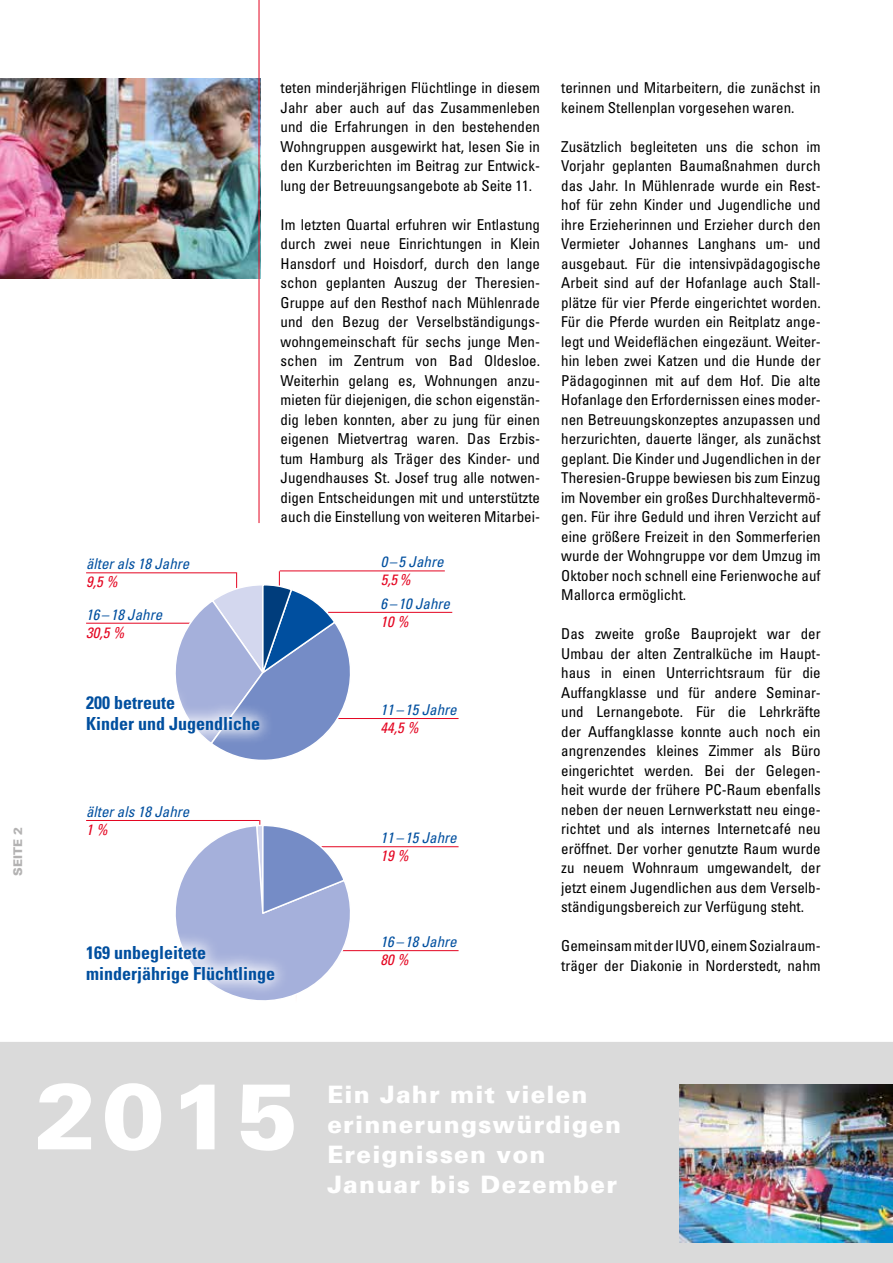
<style>
.page{position:relative;width:893px;height:1263px;background:#fff}
.page>*{position:absolute;margin:0;border:0;box-sizing:border-box;transform-origin:0 0}
.t1{font:900 93.6px "Univers";color:#fff}
.t2{font:900 24px/30px "Univers";letter-spacing:.05em;color:#fff}
.t3{font:700 condensed 18px/21px "Univers";color:#004f9f}
.t4{font:condensed 15px/19.5px "Univers";color:#000;text-align:justify}
.t5{font:italic condensed 15px "Univers";color:#004f9f}
.t6{font:italic condensed 15px "Univers";color:#e40521}
.t7{font:900 12px "Univers";color:#b3b2b2}
</style>
<div class="page">
<img style="left:0;top:79px;width:259px;height:200px">
<div style="left:0;top:1042px;width:893px;height:221px;background:#dadada"></div>
<hr style="left:259px;top:0;width:1px;height:523px;background:#e40521">
<hr style="left:280px;top:570px;width:165px;height:1px;background:#e40521">
<hr style="left:86px;top:572px;width:150px;height:1px;background:#e40521">
<hr style="left:328px;top:612px;width:124px;height:1px;background:#e40521">
<hr style="left:86px;top:623px;width:104px;height:1px;background:#e40521">
<hr style="left:337px;top:718px;width:122px;height:1px;background:#e40521">
<svg style="left:163px;top:571px;width:199px;height:189px"></svg>
<hr style="left:86px;top:820px;width:173px;height:1px;background:#e40521">
<hr style="left:321px;top:846px;width:138px;height:1px;background:#e40521">
<hr style="left:337px;top:950px;width:122px;height:1px;background:#e40521">
<svg style="left:175px;top:820px;width:187px;height:181px"></svg>
<svg style="left:163px;top:680px;width:111px;height:68px"></svg>
<svg style="left:175px;top:930px;width:114px;height:68px"></svg>
<img style="left:679px;top:1084px;width:214px;height:158px">
<p class="t7" style="left:10px;top:876px;width:50px;rotate:-90deg">SEITE 2</p>
<p class="t5" style="left:86px;top:554px;width:105px">älter als 18 Jahre</p>
<p class="t6" style="left:86px;top:572px;width:33px">9,5 %</p>
<p class="t5" style="left:86px;top:605px;width:78px">16 –18 Jahre</p>
<p class="t6" style="left:86px;top:623px;width:40px">30,5 %</p>
<p class="t4" style="left:281px;top:78px;width:261px">teten minderjährigen Flüchtlinge in diesem Jahr aber auch auf das Zusammenleben und die Erfahrungen in den bestehenden Wohngruppen ausgewirkt hat, lesen Sie in den Kurzberichten im Beitrag zur Entwick&shy;lung der Betreuungsangebote ab Seite 11.</p>
<p class="t4" style="left:281px;top:214px;width:261px">Im letzten Quartal erfuhren wir Entlastung durch zwei neue Einrichtungen in Klein Hansdorf und Hoisdorf, durch den lange schon geplanten Auszug der Theresien-Gruppe auf den Resthof nach Mühlenrade und den Bezug der Verselbständigungs&shy;wohngemeinschaft für sechs junge Men&shy;schen im Zentrum von Bad Oldesloe.<br>Weiterhin gelang es, Wohnungen anzu&shy;mieten für diejenigen, die schon eigenstän&shy;dig leben konnten, aber zu jung für einen eigenen Mietvertrag waren. Das Erzbis&shy;tum Hamburg als Träger des Kinder- und Jugendhauses St. Josef trug alle notwen&shy;digen Entscheidungen mit und unterstützte auch die Einstellung von weiteren Mitarbei-</p>
<p class="t5" style="left:381px;top:552px;width:64px">0–5 Jahre</p>
<p class="t6" style="left:381px;top:570px;width:32px">5,5%</p>
<p class="t5" style="left:381px;top:594px;width:71px">6–10 Jahre</p>
<p class="t6" style="left:381px;top:612px;width:30px">10 %</p>
<p class="t3" style="left:86px;top:692px;width:176px">200 betreute<br>Kinder und Jugendliche</p>
<p class="t5" style="left:381px;top:700px;width:78px">11–15 Jahre</p>
<p class="t6" style="left:381px;top:718px;width:40px">44,5 %</p>
<p class="t5" style="left:86px;top:802px;width:105px">älter als 18 Jahre</p>
<p class="t6" style="left:86px;top:820px;width:23px">1 %</p>
<p class="t5" style="left:381px;top:828px;width:78px">11 – 15 Jahre</p>
<p class="t6" style="left:381px;top:846px;width:30px">19 %</p>
<p class="t3" style="left:86px;top:941px;width:190px">169 unbegleitete minderjährige Flüchtlinge</p>
<p class="t5" style="left:381px;top:932px;width:78px">16 – 18 Jahre</p>
<p class="t6" style="left:381px;top:950px;width:30px">80 %</p>
<p class="t4" style="left:561px;top:78px;width:261px">terinnen und Mitarbeitern, die zunächst in keinem Stellenplan vorgesehen waren.</p>
<p class="t4" style="left:561px;top:136px;width:261px">Zusätzlich begleiteten uns die schon im Vorjahr geplanten Baumaßnahmen durch das Jahr. In Mühlenrade wurde ein Rest&shy;hof für zehn Kinder und Jugendliche und ihre Erzieherinnen und Erzieher durch den Vermieter Johannes Langhans um- und ausgebaut. Für die intensivpädagogische Arbeit sind auf der Hofanlage auch Stall&shy;plätze für vier Pferde eingerichtet worden.<br>Für die Pferde wurden ein Reitplatz ange&shy;legt und Weideflächen eingezäunt. Weiter&shy;hin leben zwei Katzen und die Hunde der Pädagoginnen mit auf dem Hof. Die alte Hofanlage den Erfordernissen eines moder&shy;nen Betreuungskonzeptes anzupassen und herzurichten, dauerte länger, als zunächst geplant. Die Kinder und Jugendlichen in der Theresien-Gruppe bewiesen bis zum Einzug im November ein großes Durchhaltevermö&shy;gen. Für ihre Geduld und ihren Verzicht auf eine größere Freizeit in den Sommerferien wurde der Wohngruppe vor dem Umzug im Oktober noch schnell eine Ferienwoche auf Mallorca ermöglicht.</p>
<p class="t4" style="left:561px;top:624px;width:261px">Das zweite große Bauprojekt war der Umbau der alten Zentralküche im Haupt&shy;haus in einen Unterrichtsraum für die Auffangklasse und für andere Seminar&shy;und Lernangebote. Für die Lehrkräfte der Auffangklasse konnte auch noch ein angrenzendes kleines Zimmer als Büro eingerichtet werden. Bei der Gelegen&shy;heit wurde der frühere PC-Raum ebenfalls neben der neuen Lernwerkstatt neu einge&shy;richtet und als internes Internetcafé neu eröffnet. Der vorher genutzte Raum wurde zu neuem Wohnraum umgewandelt, der jetzt einem Jugendlichen aus dem Verselb&shy;ständigungsbereich zur Verfügung steht.</p>
<p class="t4" style="left:561px;top:936px;width:261px">Gemeinsam mit der IUVO, einem Sozialraum&shy;träger der Diakonie in Norderstedt, nahm</p>
<h1 class="t1" style="left:35px;top:1058px;width:265px">2015</h1>
<h2 class="t2" style="left:327px;top:1079px;width:295px">Ein Jahr mit vielen erinnerungswürdigen<br>Ereignissen von<br>Januar bis Dezember</h2>
</div>
